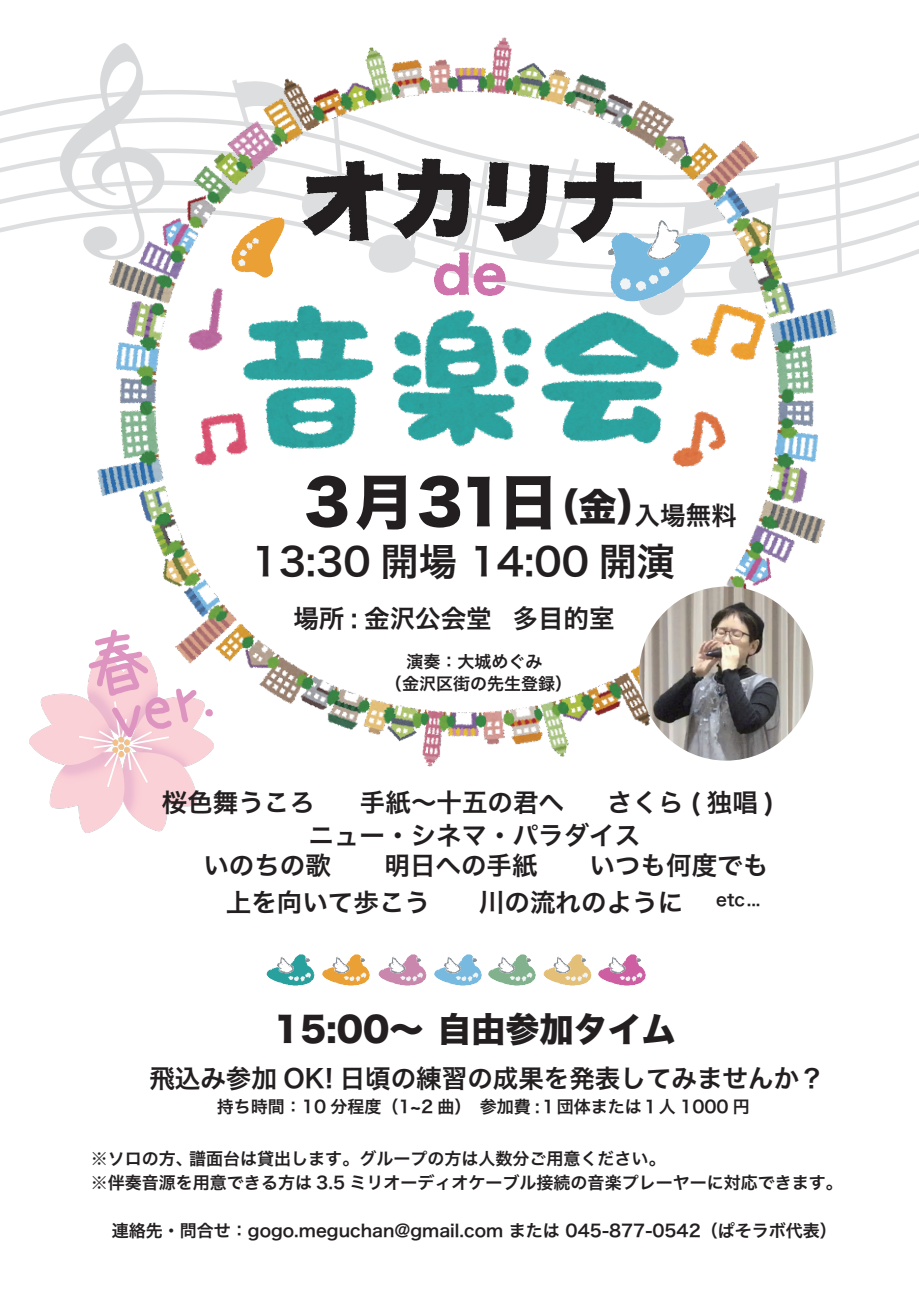
<style>
.page{position:relative;width:919px;height:1289px;background:#fff}
.page>*{position:absolute;margin:0;border:0;box-sizing:border-box;transform-origin:0 0}
.t1{font:73.95px "uzura font";color:#dd94c0}
.t2{font:59.55px "Hira Kaku Std W8";letter-spacing:-.005em;color:#231f20}
.t3{font:38.25px "Hiragino Sans W6";color:#231f20}
.t4{font:34.05px "Hira Kaku Std W8";color:#231f20}
.t5{font:25.5px "Hiragino Sans W6";color:#231f20}
.t6{font:16.95px/24px "Hiragino Sans W6";color:#231f20}
.s1{font-size:38.25px}
</style>
<div class="page">
<svg style="left:0;top:173px;width:918px;height:100px"></svg>
<img style="left:1px;top:96px;width:83px;height:165px">
<img style="left:84px;top:37px;width:771px;height:730px">
<img style="left:163px;top:256px;width:613px;height:240px">
<img style="left:248px;top:107px;width:131px;height:188px">
<img style="left:338px;top:104px;width:187px;height:189px">
<img style="left:432px;top:108px;width:78px;height:86px">
<img style="left:510px;top:108px;width:185px;height:86px">
<img style="left:379px;top:194px;width:182px;height:181px">
<img style="left:29px;top:647px;width:185px;height:185px">
<img style="left:177px;top:163px;width:161px;height:168px">
<img style="left:268px;top:963px;width:10px;height:19px">
<img style="left:278px;top:954px;width:28px;height:32px">
<img style="left:306px;top:958px;width:18px;height:26px">
<img style="left:324px;top:963px;width:10px;height:19px">
<img style="left:334px;top:954px;width:46px;height:32px">
<img style="left:380px;top:963px;width:10px;height:19px">
<img style="left:390px;top:954px;width:37px;height:32px">
<img style="left:434px;top:967px;width:10px;height:15px">
<img style="left:444px;top:954px;width:28px;height:32px">
<img style="left:472px;top:956px;width:17px;height:29px">
<img style="left:489px;top:963px;width:10px;height:19px">
<img style="left:499px;top:954px;width:28px;height:32px">
<img style="left:527px;top:957px;width:17px;height:27px">
<img style="left:544px;top:965px;width:10px;height:17px">
<img style="left:554px;top:954px;width:28px;height:32px">
<img style="left:582px;top:954px;width:64px;height:32px">
<img style="left:557px;top:178px;width:207px;height:177px">
<img style="left:594px;top:166px;width:140px;height:148px">
<img style="left:553px;top:194px;width:116px;height:116px">
<img style="left:639px;top:586px;width:174px;height:174px;border-radius:87px">
<svg style="left:81px;top:623px;width:71px;height:76px"></svg>
<h1 class="t1" style="left:100px;top:679px;width:127px;rotate:-15deg">ver.</h1>
<h2 class="t2" style="left:304px;top:469px;width:353px">3月31日<span class="s1">（金）</span></h2>
<h3 class="t3" style="left:251px;top:526px;width:425px">13:30 開場 14:00 開演</h3>
<h3 class="t5" style="left:293px;top:595px;width:323px">場所 : 金沢公会堂 多目的室</h3>
<h3 class="t5" style="left:634px;top:492px;width:104px">入場無料</h3>
<p class="t6" style="left:385px;top:650px;width:189px;line-height:22px;text-align:center">演奏：大城めぐみ<br>（金沢区街の先生登録）</p>
<h3 class="t5" style="left:162px;top:779px;width:155px">桜色舞うころ</h3>
<h3 class="t5" style="left:203px;top:842px;width:129px">いのちの歌</h3>
<h3 class="t5" style="left:384px;top:842px;width:155px">明日への手紙</h3>
<h3 class="t5" style="left:589px;top:842px;width:180px">いつも何度でも</h3>
<h3 class="t5" style="left:360px;top:779px;width:206px">手紙～十五の君へ</h3>
<h3 class="t5" style="left:607px;top:779px;width:169px">さくら ( 独唱 )</h3>
<h3 class="t5" style="left:308px;top:812px;width:333px">ニュー・シネマ・パラダイス</h3>
<h3 class="t5" style="left:226px;top:879px;width:206px">上を向いて歩こう</h3>
<h3 class="t5" style="left:479px;top:879px;width:206px">川の流れのように</h3>
<p class="t6" style="left:716px;top:886px;width:46px">etc...</p>
<h3 class="t4" style="left:274px;top:1010px;width:403px">15:00～自由参加タイム</h3>
<h3 class="t5" style="left:149px;top:1055px;width:676px">飛込み参加 OK! 日頃の練習の成果を発表してみませんか？</h3>
<p class="t6" style="left:217px;top:1094px;width:534px">持ち時間：10 分程度（1~2 曲）　参加費 :１団体または１人 1000 円</p>
<p class="t6" style="left:91px;top:1146px;width:753px">※ソロの方、譜面台は貸出します。グループの方は人数分ご用意ください。<br>※伴奏音源を用意できる方は 3.5 ミリオーディオケーブル接続の音楽プレーヤーに対応できます。</p>
<p class="t6" style="left:112px;top:1218px;width:726px">連絡先・問合せ：gogo.meguchan@gmail.com または 045-877-0542（ぱそラボ代表）</p>
</div>
